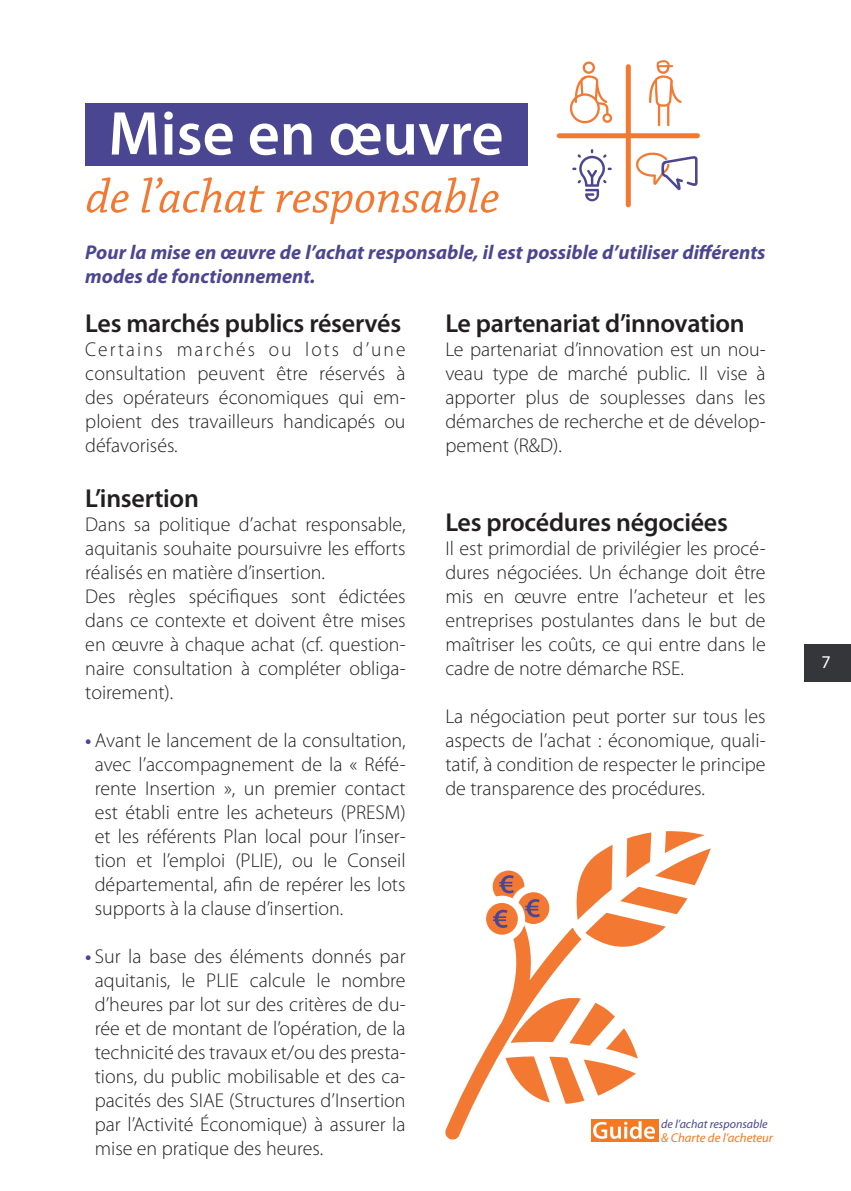
<style>
.page{position:relative;width:851px;height:1191px;background:#fff}
.page>*{position:absolute;margin:0;border:0;box-sizing:border-box;transform-origin:0 0}
.t1{font:600 62.4px "Myriad Pro";color:#fff}
.t2{font:italic 50px "Chaparral Pro";color:#f37932}
.t3{font:600 26px "Myriad Pro";letter-spacing:-.01em;color:#231f20}
.t4{font:300 20px/24px "Myriad Pro";color:#231f20;text-align:justify}
.t5{font:italic 700 20px/24px "Myriad Pro";color:#4b4691}
.t6{font:18px "Myriad Pro";color:#fff}
.t7{font:italic 12.8px "Myriad Pro";color:#f47921}
.t8{font:italic 12px "Myriad Pro";color:#4b4691}
.s1{font-weight:600;font-style:italic;color:#4b4691}
</style>
<div class="page">
<div style="left:590px;top:1119px;width:68px;height:22px;background:#f47921"></div>
<div style="left:804px;top:644px;width:46px;height:38px;background:#343639"></div>
<div style="left:85px;top:103px;width:442px;height:63px;background:#4b4691"></div>
<div style="left:625px;top:67px;width:5px;height:138px;background:#f37932"></div>
<div style="left:559px;top:133px;width:138px;height:5px;background:#f37932"></div>
<div style="left:657px;top:61px;width:12px;height:13px;border:2px solid #f37932;border-radius:50%"></div>
<svg style="left:656px;top:60px;width:16px;height:8px"></svg>
<svg style="left:583px;top:63px;width:10px;height:10px"></svg>
<div style="left:582px;top:61px;width:13px;height:13px;border:2px solid #f37932;border-radius:50%"></div>
<svg style="left:634px;top:75px;width:64px;height:115px"></svg>
<div style="left:569px;top:93px;width:30px;height:30px;border:2px solid #f37932;border-radius:50%"></div>
<div style="left:602px;top:113px;width:10px;height:10px;border:2px solid #f37932;border-radius:50%"></div>
<svg style="left:572px;top:75px;width:39px;height:126px"></svg>
<svg style="left:445px;top:831px;width:265px;height:308px"></svg>
<h1 class="t1" style="left:108px;top:94px;width:396px">Mise en œuvre</h1>
<h2 class="t2" style="left:86px;top:169px;width:415px">de l’achat responsable</h2>
<p class="t5" style="left:85px;top:239px;width:681px">Pour la mise en œuvre de l’achat responsable, il est possible d’utiliser différents modes de fonctionnement.</p>
<h3 class="t3" style="left:85px;top:306px;width:317px">Les marchés publics réservés</h3>
<p class="t4" style="left:85px;top:337px;width:322px">Certains marchés ou lots d’une consultation peuvent être réservés à des opérateurs économiques qui em&shy;ploient des travailleurs handicapés ou défavorisés.</p>
<h3 class="t3" style="left:85px;top:481px;width:115px">L’insertion</h3>
<p class="t4" style="left:85px;top:512px;width:322px;text-align:left">Dans sa politique d’achat responsable, aquitanis souhaite poursuivre les efforts réalisés en matière d’insertion.<br>Des règles spécifiques sont édictées dans ce contexte et doivent être mises en œuvre à chaque achat (cf. question&shy;naire consultation à compléter obliga&shy;toirement).</p>
<p class="t4" style="left:95px;top:728px;width:312px;text-indent:-9px"><span class="s1">•</span> Avant le lancement de la consultation, avec l’accompagnement de la « Réfé&shy;rente Insertion », un premier contact est établi entre les acheteurs (PRESM) et les référents Plan local pour l’inser&shy;tion et l’emploi (PLIE), ou le Conseil départemental, afin de repérer les lots supports à la clause d’insertion.</p>
<p class="t4" style="left:95px;top:944px;width:312px;text-indent:-9px"><span class="s1">•</span> Sur la base des éléments donnés par aquitanis, le PLIE calcule le nombre d’heures par lot sur des critères de du&shy;rée et de montant de l’opération, de la technicité des travaux et/ou des presta&shy;tions, du public mobilisable et des ca&shy;pacités des SIAE (Structures d’Insertion par l’Activité Économique) à assurer la mise en pratique des heures.</p>
<h3 class="t3" style="left:445px;top:306px;width:301px">Le partenariat d’innovation</h3>
<p class="t4" style="left:445px;top:337px;width:322px">Le partenariat d’innovation est un nou&shy;veau type de marché public. Il vise à apporter plus de souplesses dans les démarches de recherche et de dévelop&shy;pement (R&amp;D).</p>
<h3 class="t3" style="left:445px;top:505px;width:284px">Les procédures négociées</h3>
<p class="t4" style="left:445px;top:536px;width:322px">Il est primordial de privilégier les procé&shy;dures négociées. Un échange doit être mis en œuvre entre l’acheteur et les entreprises postulantes dans le but de maîtriser les coûts, ce qui entre dans le cadre de notre démarche RSE.</p>
<p class="t4" style="left:445px;top:704px;width:322px">La négociation peut porter sur tous les aspects de l’achat : économique, quali&shy;tatif, à condition de respecter le principe de transparence des procédures.</p>
<p class="t8" style="left:661px;top:1116px;width:108px">de l’achat responsable</p>
<p class="t7" style="left:661px;top:1129px;width:113px">&amp; Charte de l’acheteur</p>
<p class="t6" style="left:821px;top:650px;width:11px">7</p>
</div>
